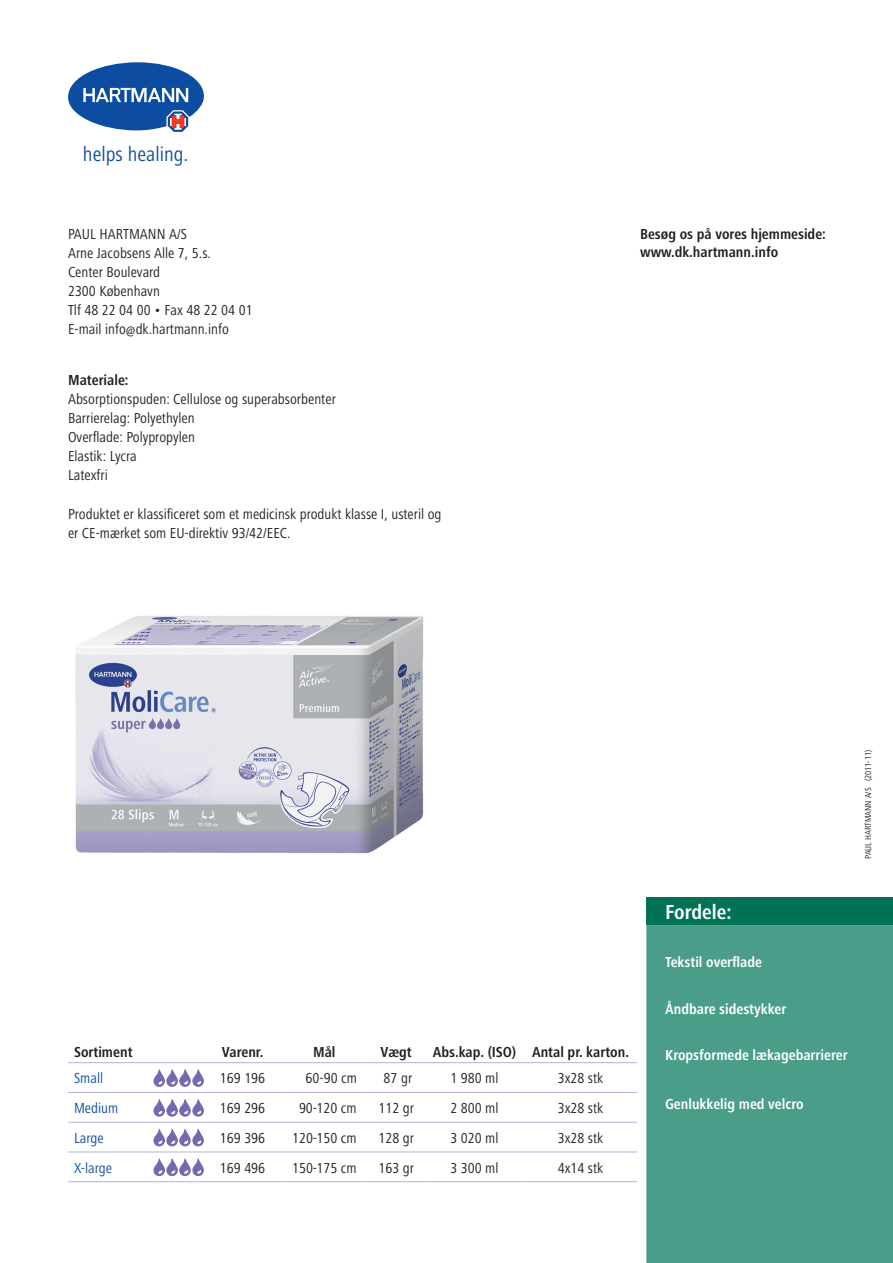
<style>
.page{position:relative;width:893px;height:1263px;background:#fff}
.page>*{position:absolute;margin:0;border:0;box-sizing:border-box;transform-origin:0 0}
.t1{font:condensed 21px "Frutiger Next LTCE";color:#0d4da1}
.t2{font:700 condensed 21px "Frutiger Next LTCE";color:#fff}
.t3{font:condensed 15px/19.2px "Frutiger Next LTCE";color:#231f20}
.t4{font:700 condensed 15px "Frutiger Next LTCE";color:#231f20}
.t5{font:700 condensed 15px "Frutiger Next LTCE";color:#fff}
.t6{font:condensed 15px "Frutiger Next LTCE";color:#0d4da1}
.copy{font:condensed 9px "Frutiger Next LTCE";color:#231f20}
</style>
<div class="page">
<hr style="left:68px;top:1062px;width:85px;height:1px;background:#aeb5db">
<hr style="left:68px;top:1092px;width:85px;height:1px;background:#aeb5db">
<hr style="left:68px;top:1122px;width:85px;height:1px;background:#aeb5db">
<hr style="left:68px;top:1151px;width:85px;height:1px;background:#aeb5db">
<hr style="left:68px;top:1181px;width:85px;height:1px;background:#aeb5db">
<hr style="left:153px;top:1062px;width:51px;height:1px;background:#aeb5db">
<hr style="left:153px;top:1092px;width:51px;height:1px;background:#aeb5db">
<hr style="left:153px;top:1122px;width:51px;height:1px;background:#aeb5db">
<hr style="left:153px;top:1151px;width:51px;height:1px;background:#aeb5db">
<hr style="left:153px;top:1181px;width:51px;height:1px;background:#aeb5db">
<hr style="left:204px;top:1062px;width:77px;height:1px;background:#aeb5db">
<hr style="left:281px;top:1062px;width:86px;height:1px;background:#aeb5db">
<hr style="left:367px;top:1062px;width:58px;height:1px;background:#aeb5db">
<hr style="left:425px;top:1062px;width:99px;height:1px;background:#aeb5db">
<hr style="left:524px;top:1062px;width:113px;height:1px;background:#aeb5db">
<hr style="left:204px;top:1092px;width:77px;height:1px;background:#aeb5db">
<hr style="left:281px;top:1092px;width:86px;height:1px;background:#aeb5db">
<hr style="left:367px;top:1092px;width:58px;height:1px;background:#aeb5db">
<hr style="left:425px;top:1092px;width:99px;height:1px;background:#aeb5db">
<hr style="left:524px;top:1092px;width:113px;height:1px;background:#aeb5db">
<hr style="left:204px;top:1122px;width:77px;height:1px;background:#aeb5db">
<hr style="left:281px;top:1122px;width:86px;height:1px;background:#aeb5db">
<hr style="left:367px;top:1122px;width:58px;height:1px;background:#aeb5db">
<hr style="left:425px;top:1122px;width:99px;height:1px;background:#aeb5db">
<hr style="left:524px;top:1122px;width:113px;height:1px;background:#aeb5db">
<hr style="left:204px;top:1151px;width:77px;height:1px;background:#aeb5db">
<hr style="left:281px;top:1151px;width:86px;height:1px;background:#aeb5db">
<hr style="left:367px;top:1151px;width:58px;height:1px;background:#aeb5db">
<hr style="left:425px;top:1151px;width:99px;height:1px;background:#aeb5db">
<hr style="left:524px;top:1151px;width:113px;height:1px;background:#aeb5db">
<hr style="left:204px;top:1181px;width:77px;height:1px;background:#aeb5db">
<hr style="left:281px;top:1181px;width:86px;height:1px;background:#aeb5db">
<hr style="left:367px;top:1181px;width:58px;height:1px;background:#aeb5db">
<hr style="left:425px;top:1181px;width:99px;height:1px;background:#aeb5db">
<hr style="left:524px;top:1181px;width:113px;height:1px;background:#aeb5db">
<svg style="left:68px;top:62px;width:136px;height:70px"></svg>
<svg style="left:153px;top:1069px;width:51px;height:18px"></svg>
<svg style="left:153px;top:1128px;width:51px;height:19px"></svg>
<svg style="left:153px;top:1099px;width:51px;height:18px"></svg>
<svg style="left:153px;top:1158px;width:51px;height:18px"></svg>
<div style="left:646px;top:897px;width:247px;height:28px;background:#007255"></div>
<div style="left:646px;top:925px;width:247px;height:338px;background:#4a9d89"></div>
<img style="left:75px;top:616px;width:349px;height:238px">
<p class="t1" style="left:83px;top:143px;width:107px">helps healing.</p>
<p class="t3" style="left:68px;top:224px;width:120px">PAUL HARTMANN A/S</p>
<p class="t3" style="left:68px;top:243px;width:144px">Arne Jacobsens Alle 7, 5.s.</p>
<p class="t3" style="left:68px;top:263px;width:94px">Center Boulevard</p>
<p class="t3" style="left:68px;top:282px;width:93px">2300 København</p>
<p class="t3" style="left:68px;top:301px;width:186px">Tlf 48 22 04 00 • Fax 48 22 04 01</p>
<p class="t3" style="left:68px;top:320px;width:162px">E-mail info@dk.hartmann.info</p>
<p class="t4" style="left:68px;top:371px;width:62px">Materiale:</p>
<p class="t3" style="left:68px;top:389px;width:269px">Absorptionspuden: Cellulose og superabsorbenter</p>
<p class="t3" style="left:68px;top:408px;width:128px">Barrierelag: Polyethylen</p>
<p class="t3" style="left:68px;top:427px;width:128px">Overflade: Polypropylen</p>
<p class="t3" style="left:68px;top:447px;width:70px">Elastik: Lycra</p>
<p class="t3" style="left:68px;top:466px;width:41px">Latexfri</p>
<p class="t3" style="left:68px;top:504px;width:375px">Produktet er klassificeret som et medicinsk produkt klasse I, usteril og er CE-mærket som EU-direktiv 93/42/EEC.</p>
<p class="t4" style="left:640px;top:225px;width:187px">Besøg os på vores hjemmeside:</p>
<p class="t4" style="left:640px;top:243px;width:140px">www.dk.hartmann.info</p>
<p class="t4" style="left:74px;top:1043px;width:60px">Sortiment</p>
<p class="t4" style="left:222px;top:1043px;width:43px">Varenr.</p>
<p class="t4" style="left:313px;top:1043px;width:24px">Mål</p>
<p class="t4" style="left:380px;top:1043px;width:33px">Vægt</p>
<p class="t4" style="left:433px;top:1043px;width:85px">Abs.kap. (ISO)</p>
<p class="t4" style="left:532px;top:1043px;width:99px">Antal pr. karton.</p>
<p class="t6" style="left:74px;top:1070px;width:31px">Small</p>
<p class="t3" style="left:220px;top:1069px;width:47px">169 196</p>
<p class="t3" style="left:306px;top:1069px;width:53px">60-90 cm</p>
<p class="t3" style="left:384px;top:1069px;width:30px">87 gr</p>
<p class="t3" style="left:450px;top:1069px;width:50px">1 980 ml</p>
<p class="t3" style="left:558px;top:1069px;width:47px">3x28 stk</p>
<p class="t6" style="left:74px;top:1099px;width:46px">Medium</p>
<p class="t3" style="left:220px;top:1098px;width:47px">169 296</p>
<p class="t3" style="left:299px;top:1098px;width:59px">90-120 cm</p>
<p class="t3" style="left:378px;top:1098px;width:37px">112 gr</p>
<p class="t3" style="left:450px;top:1098px;width:50px">2 800 ml</p>
<p class="t3" style="left:558px;top:1098px;width:47px">3x28 stk</p>
<p class="t6" style="left:74px;top:1129px;width:31px">Large</p>
<p class="t3" style="left:220px;top:1128px;width:47px">169 396</p>
<p class="t3" style="left:292px;top:1128px;width:66px">120-150 cm</p>
<p class="t3" style="left:378px;top:1128px;width:37px">128 gr</p>
<p class="t3" style="left:450px;top:1128px;width:50px">3 020 ml</p>
<p class="t3" style="left:558px;top:1128px;width:47px">3x28 stk</p>
<p class="t6" style="left:74px;top:1159px;width:39px">X-large</p>
<p class="t3" style="left:220px;top:1158px;width:47px">169 496</p>
<p class="t3" style="left:292px;top:1158px;width:66px">150-175 cm</p>
<p class="t3" style="left:378px;top:1158px;width:37px">163 gr</p>
<p class="t3" style="left:450px;top:1158px;width:50px">3 300 ml</p>
<p class="t3" style="left:558px;top:1158px;width:47px">4x14 stk</p>
<p class="copy" style="left:863px;top:859px;width:111px;rotate:-90deg">PAUL HARTMANN A/S (2011-11)</p>
<p class="t2" style="left:665px;top:900px;width:68px">Fordele:</p>
<p class="t5" style="left:665px;top:954px;width:98px">Tekstil overflade</p>
<p class="t5" style="left:665px;top:1000px;width:123px">Åndbare sidestykker</p>
<p class="t5" style="left:665px;top:1047px;width:184px">Kropsformede lækagebarrierer</p>
<p class="t5" style="left:665px;top:1095px;width:140px">Genlukkelig med velcro</p>
</div>
